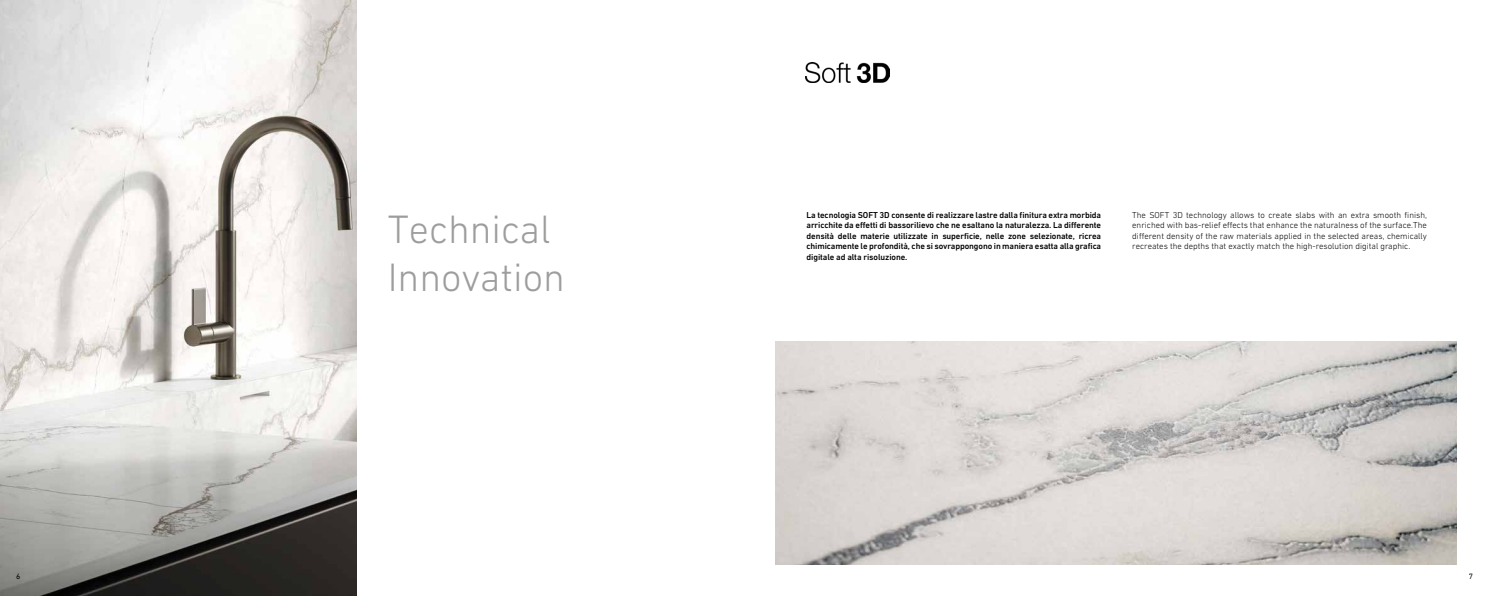
<style>
.page{position:relative;width:1489px;height:596px;background:#fff}
.page>*{position:absolute;margin:0;border:0;box-sizing:border-box;transform-origin:0 0}
.t1{font:300 40.25px "DIN Next W1 G";color:#9d9d9c}
.t2{font:500 8.75px/10.5px "DIN Next W1 G";letter-spacing:-.01em;color:#000;text-align:justify}
.t3{font:300 8.75px/10.5px "DIN Next W1 G";color:#000;text-align:justify}
.t4{font:7.88px "DIN Next W1 G";color:#000}
</style>
<div class="page">
<img style="left:775px;top:341px;width:681px;height:223px">
<img style="left:0;top:0;width:357px;height:595px">
<img style="left:805px;top:62px;width:84px;height:20px">
<h1 class="t1" style="left:388px;top:205px;width:165px">Technical</h1>
<h1 class="t1" style="left:388px;top:254px;width:179px">Innovation</h1>
<p class="t2" style="left:806px;top:209px;width:296px">La tecnologia SOFT 3D consente di realizzare lastre dalla finitura extra morbida arricchite da effetti di bassorilievo che ne esaltano la naturalezza. La differente densità delle materie utilizzate in superficie, nelle zone selezionate, ricrea chimicamente le profondità, che si sovrappongono in maniera esatta alla grafica digitale ad alta risoluzione.</p>
<p class="t3" style="left:1132px;top:209px;width:296px">The SOFT 3D technology allows to create slabs with an extra smooth finish, enriched with bas-relief effects that enhance the naturalness of the surface.The different density of the raw materials applied in the selected areas, chemically</p>
<p class="t3" style="left:1132px;top:241px;width:279px">recreates the depths that exactly match the high-resolution digital graphic.</p>
<p class="t4" style="left:16px;top:571px;width:6px">6</p>
<p class="t4" style="left:1468px;top:571px;width:6px">7</p>
</div>
